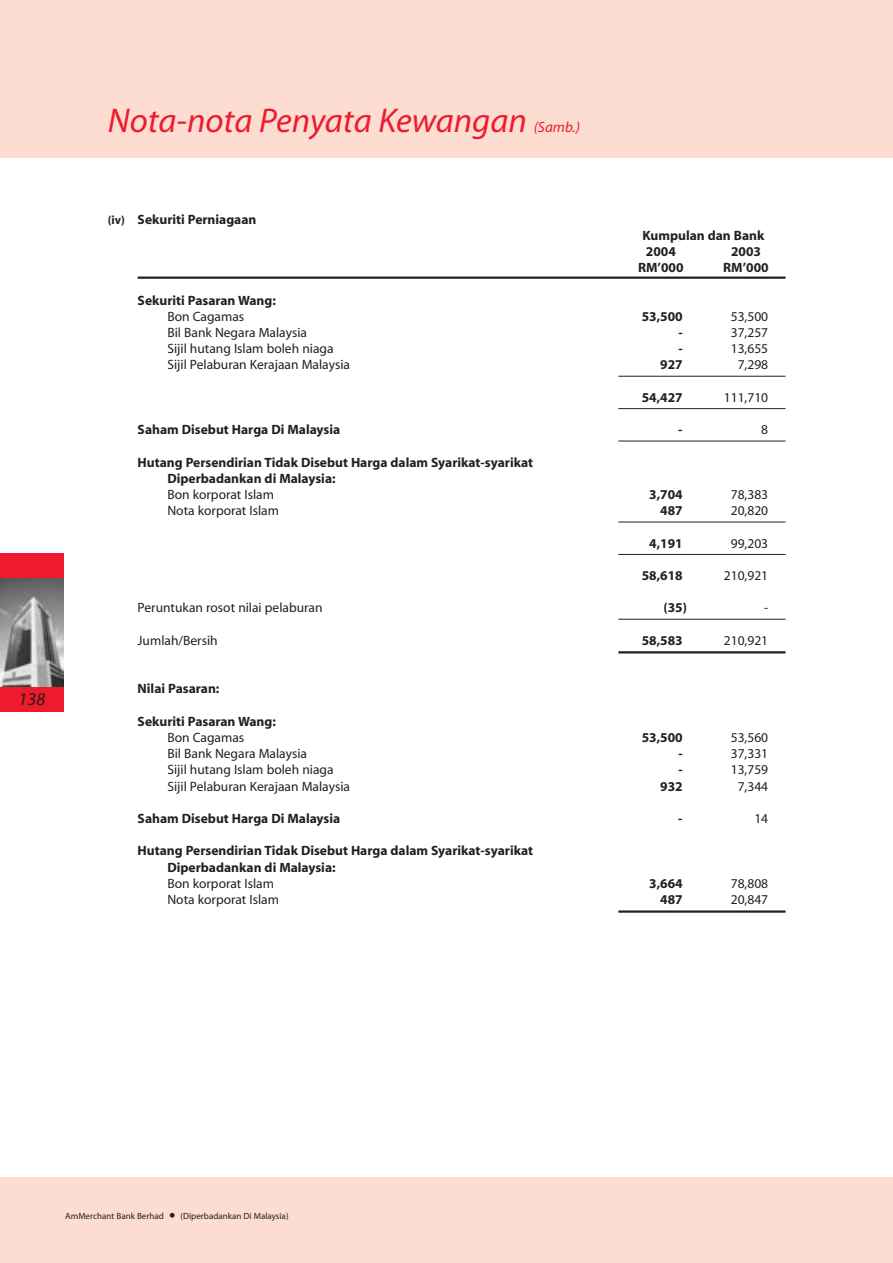
<style>
.page{position:relative;width:893px;height:1263px;background:#fff}
.page>*{position:absolute;margin:0;border:0;box-sizing:border-box;transform-origin:0 0}
.t1{font:italic 34.5px "Myriad";color:#ed1b2d}
.t2{font:italic 18px "Myriad";color:#231f20}
.t3{font:italic 15px "Myriad";color:#ed1b2d}
.t4{font:700 13.5px/16.2px "Myriad";color:#231f20}
.t5{font:13.5px "Myriad";color:#231f20}
.t6{font:9px "Myriad";color:#231f20}
.s1{font-size:12px}
.s2{font-size:22.5px}
</style>
<div class="page">
<div style="left:0;top:1178px;width:892px;height:85px;background:#fdddd1"></div>
<div style="left:0;top:553px;width:64px;height:25px;background:#ed1b2d"></div>
<div style="left:0;top:687px;width:64px;height:25px;background:#ed1b2d"></div>
<img style="left:0;top:578px;width:64px;height:109px">
<div style="left:0;top:0;width:892px;height:157px;background:#fdddd1"></div>
<hr style="left:138px;top:277px;width:647px;height:2px;background:#231f20">
<hr style="left:618px;top:376px;width:167px;height:1px;background:#231f20">
<hr style="left:618px;top:408px;width:167px;height:1px;background:#231f20">
<hr style="left:618px;top:441px;width:167px;height:1px;background:#231f20">
<hr style="left:618px;top:522px;width:167px;height:1px;background:#231f20">
<hr style="left:618px;top:554px;width:167px;height:1px;background:#231f20">
<hr style="left:618px;top:619px;width:167px;height:1px;background:#231f20">
<hr style="left:618px;top:651px;width:167px;height:3px;background:#231f20">
<hr style="left:618px;top:910px;width:167px;height:3px;background:#231f20">
<h2 class="t2" style="left:19px;top:692px;width:28px">138</h2>
<h1 class="t1" style="left:108px;top:108px;width:420px">Nota-nota Penyata Kewangan</h1>
<p class="t3" style="left:533px;top:122px;width:48px">(Samb.)</p>
<p class="t4" style="left:108px;top:212px;width:150px"><span class="s1">(iv)</span> Sekuriti Perniagaan</p>
<p class="t4" style="left:642px;top:228px;width:123px">Kumpulan dan Bank<br>2004</p>
<p class="t4" style="left:731px;top:245px;width:31px">2003</p>
<p class="t4" style="left:638px;top:261px;width:47px">RM’000</p>
<p class="t4" style="left:723px;top:261px;width:47px">RM’000</p>
<p class="t4" style="left:138px;top:293px;width:140px">Sekuriti Pasaran Wang:</p>
<p class="t5" style="left:167px;top:311px;width:78px">Bon Cagamas</p>
<p class="t4" style="left:641px;top:309px;width:42px">53,500</p>
<p class="t5" style="left:730px;top:311px;width:39px">53,500</p>
<p class="t5" style="left:167px;top:327px;width:141px">Bil Bank Negara Malaysia</p>
<p class="t4" style="left:678px;top:326px;width:6px">-</p>
<p class="t5" style="left:730px;top:327px;width:39px">37,257</p>
<p class="t5" style="left:167px;top:344px;width:168px">Sijil hutang Islam boleh niaga</p>
<p class="t4" style="left:678px;top:342px;width:6px">-</p>
<p class="t5" style="left:730px;top:344px;width:39px">13,655</p>
<p class="t5" style="left:167px;top:360px;width:184px">Sijil Pelaburan Kerajaan Malaysia</p>
<p class="t4" style="left:660px;top:358px;width:24px">927</p>
<p class="t5" style="left:737px;top:360px;width:32px">7,298</p>
<p class="t4" style="left:641px;top:390px;width:42px">54,427</p>
<p class="t5" style="left:723px;top:392px;width:46px">111,710</p>
<p class="t4" style="left:138px;top:423px;width:204px">Saham Disebut Harga Di Malaysia</p>
<p class="t4" style="left:678px;top:423px;width:6px">-</p>
<p class="t5" style="left:761px;top:425px;width:8px">8</p>
<p class="t4" style="left:167px;top:455px;width:367px;text-indent:-30px">Hutang Persendirian Tidak Disebut Harga dalam Syarikat-syarikat<br>Diperbadankan di Malaysia:</p>
<p class="t5" style="left:167px;top:489px;width:108px">Bon korporat Islam</p>
<p class="t4" style="left:649px;top:488px;width:35px">3,704</p>
<p class="t5" style="left:730px;top:489px;width:39px">78,383</p>
<p class="t5" style="left:167px;top:506px;width:113px">Nota korporat Islam</p>
<p class="t4" style="left:660px;top:504px;width:24px">487</p>
<p class="t5" style="left:730px;top:506px;width:39px">20,820</p>
<p class="t4" style="left:649px;top:536px;width:35px">4,191</p>
<p class="t5" style="left:730px;top:538px;width:39px">99,203</p>
<p class="t4" style="left:641px;top:569px;width:42px">58,618</p>
<p class="t5" style="left:723px;top:570px;width:46px">210,921</p>
<p class="t5" style="left:138px;top:603px;width:186px">Peruntukan rosot nilai pelaburan</p>
<p class="t4" style="left:663px;top:601px;width:25px">(35)</p>
<p class="t5" style="left:764px;top:603px;width:6px">-</p>
<p class="t5" style="left:138px;top:635px;width:82px">Jumlah/Bersih</p>
<p class="t4" style="left:641px;top:633px;width:42px">58,583</p>
<p class="t5" style="left:723px;top:635px;width:46px">210,921</p>
<p class="t4" style="left:138px;top:682px;width:83px">Nilai Pasaran:</p>
<p class="t4" style="left:138px;top:714px;width:140px">Sekuriti Pasaran Wang:</p>
<p class="t5" style="left:167px;top:732px;width:78px">Bon Cagamas</p>
<p class="t4" style="left:641px;top:731px;width:42px">53,500</p>
<p class="t5" style="left:730px;top:732px;width:39px">53,560</p>
<p class="t5" style="left:167px;top:749px;width:141px">Bil Bank Negara Malaysia</p>
<p class="t4" style="left:678px;top:747px;width:6px">-</p>
<p class="t5" style="left:730px;top:749px;width:39px">37,331</p>
<p class="t5" style="left:167px;top:765px;width:168px">Sijil hutang Islam boleh niaga</p>
<p class="t4" style="left:678px;top:763px;width:6px">-</p>
<p class="t5" style="left:730px;top:765px;width:39px">13,759</p>
<p class="t5" style="left:167px;top:781px;width:184px">Sijil Pelaburan Kerajaan Malaysia</p>
<p class="t4" style="left:660px;top:779px;width:24px">932</p>
<p class="t5" style="left:737px;top:781px;width:32px">7,344</p>
<p class="t4" style="left:138px;top:812px;width:204px">Saham Disebut Harga Di Malaysia</p>
<p class="t4" style="left:678px;top:812px;width:6px">-</p>
<p class="t5" style="left:754px;top:813px;width:15px">14</p>
<p class="t4" style="left:167px;top:844px;width:367px;text-indent:-30px">Hutang Persendirian Tidak Disebut Harga dalam Syarikat-syarikat<br>Diperbadankan di Malaysia:</p>
<p class="t5" style="left:167px;top:878px;width:108px">Bon korporat Islam</p>
<p class="t4" style="left:649px;top:876px;width:35px">3,664</p>
<p class="t5" style="left:730px;top:878px;width:39px">78,808</p>
<p class="t5" style="left:167px;top:894px;width:113px">Nota korporat Islam</p>
<p class="t4" style="left:660px;top:893px;width:24px">487</p>
<p class="t5" style="left:730px;top:894px;width:39px">20,847</p>
<p class="t6" style="left:65px;top:1212px;width:100px">AmMerchant Bank Berhad</p>
<p class="t6" style="left:169px;top:1212px;width:121px"><span class="s2">•</span> (Diperbadankan Di Malaysia)</p>
</div>
